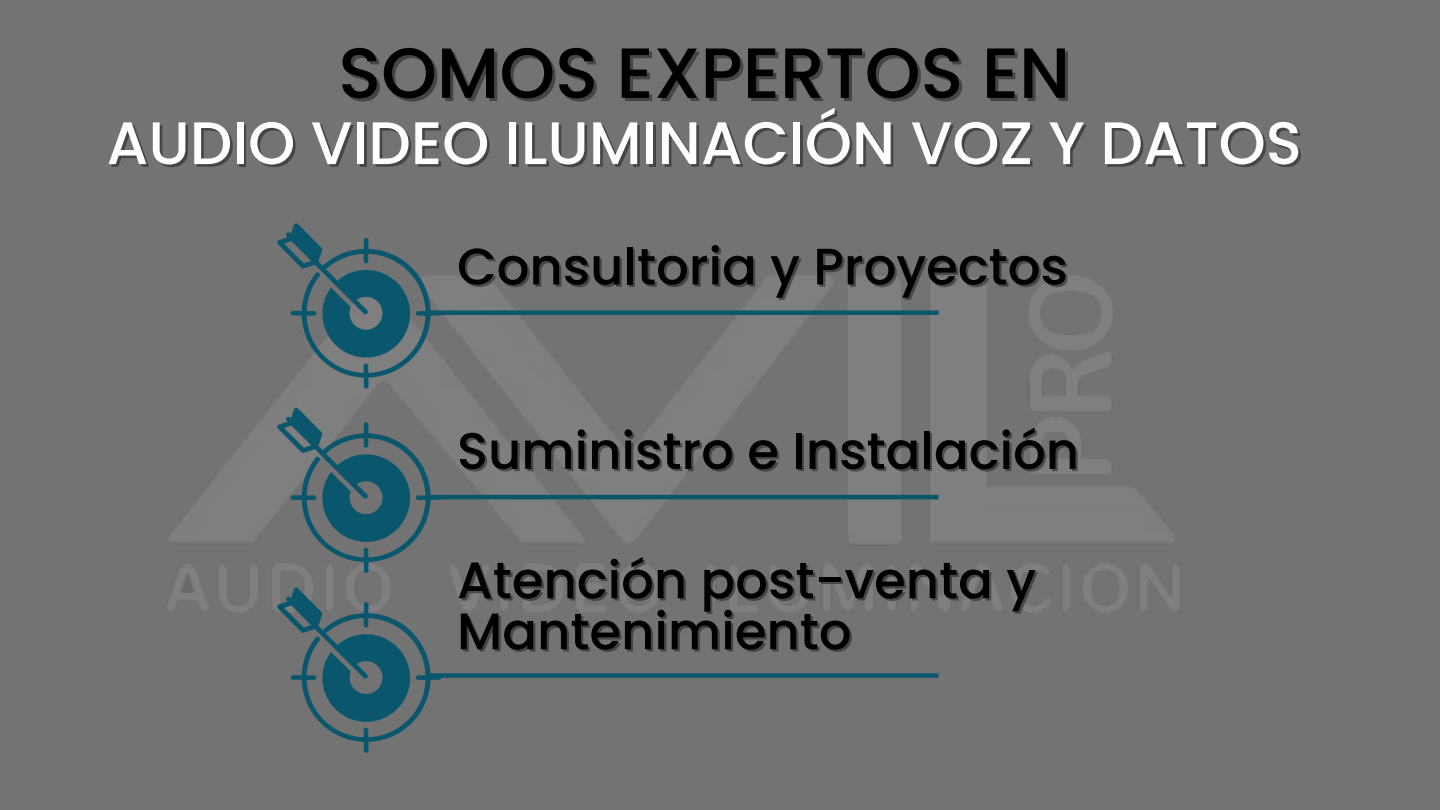
<style>
.page{position:relative;width:1440px;height:810px;background:#737373}
.page>*{position:absolute;margin:0;border:0;box-sizing:border-box;transform-origin:0 0}
.t1{font:500 71px "Poppins";color:#000}
.t2{font:500 60px "Poppins";color:#fff}
.t3{font:500 51.3px "Poppins";color:#000}
.s1{color:rgb(0 0 0/.4)}
</style>
<div class="page">
<img style="left:167px;top:276px;width:1012px;height:336px">
<svg style="left:277px;top:223px;width:165px;height:166px"></svg>
<div style="left:426px;top:310px;width:513px;height:5px;background:#0a576d"></div>
<svg style="left:277px;top:408px;width:165px;height:165px"></svg>
<hr style="left:426px;top:495px;width:513px;height:4px;background:#0a576d">
<svg style="left:277px;top:588px;width:165px;height:165px"></svg>
<div style="left:426px;top:673px;width:513px;height:5px;background:#0a576d"></div>
<p class="t1" style="left:338px;top:23px;width:733px">SOMOS EXPERTOS EN</p>
<p class="t2" style="left:109px;top:101px;width:1194px"><span class="s1">AUDIO</span> VIDEO ILUMINACIÓN VOZ Y DATOS</p>
<h1 class="t3" style="left:457px;top:231px;width:612px">Consultoria y Proyectos</h1>
<h2 class="t3" style="left:457px;top:415px;width:624px">Suministro e Instalación</h2>
<p class="t3" style="left:457px;top:544px;width:581px">Atención post-venta y</p>
<p class="t3" style="left:457px;top:595px;width:396px">Mantenimiento</p>
</div>
